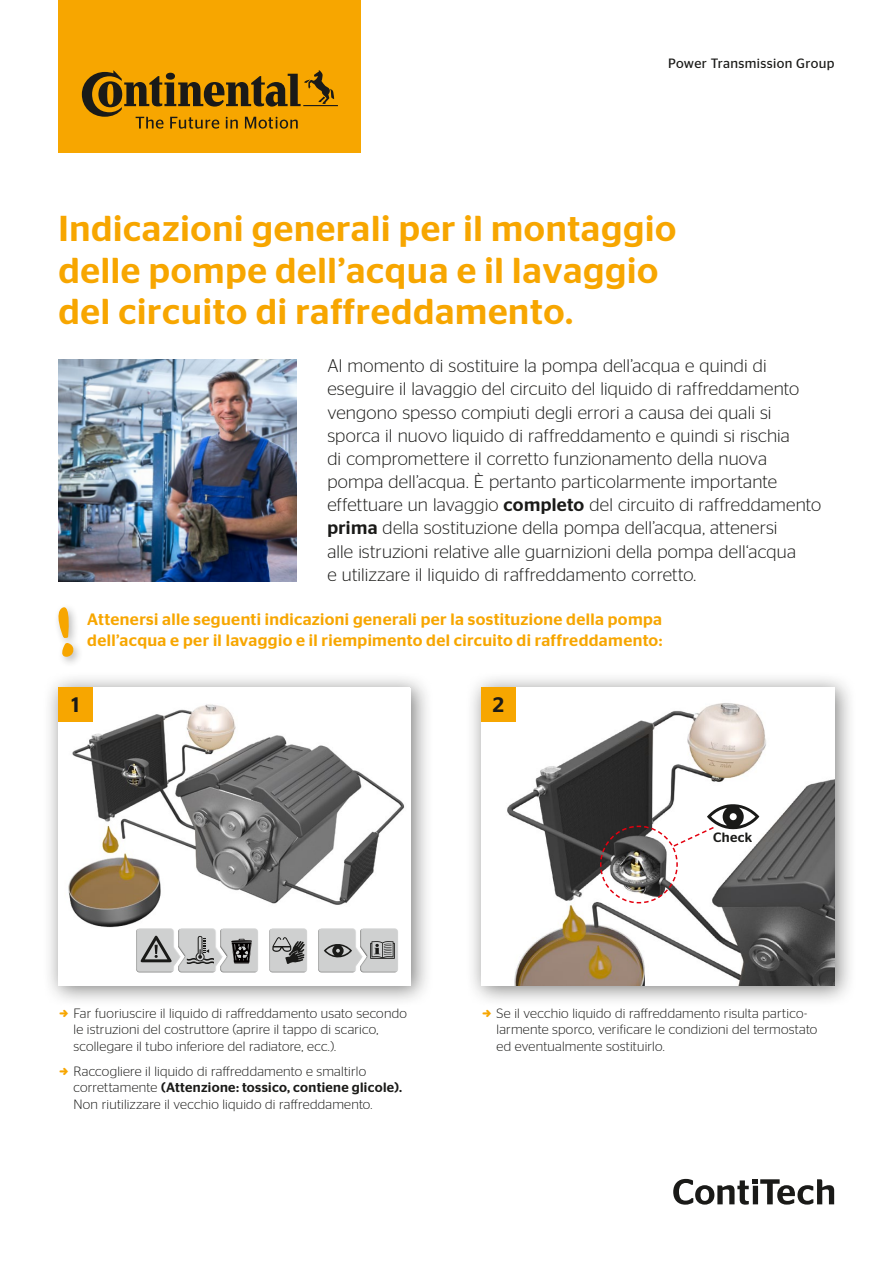
<style>
.page{position:relative;width:893px;height:1263px;background:#fff}
.page>*{position:absolute;margin:0;border:0;box-sizing:border-box;transform-origin:0 0}
.t1{font:500 36px/41.2px "Stag Sans";letter-spacing:.02em;color:#f7a600}
.t2{font:500 21px "Stag Sans";color:#1a1a18}
.t3{font:300 18.3px/23.1px "Stag Sans";letter-spacing:.005em;color:#1a1a18}
.t4{font:500 16.5px/21px "Stag Sans";letter-spacing:.025em;color:#f7a600}
.t5{font:300 13.5px/16.5px "Stag Sans";letter-spacing:.015em;color:#1a1a18}
.t6{font:13.5px "Stag Sans";letter-spacing:.025em;color:#1a1a18}
.t7{font:500 13.5px "Stag Sans";letter-spacing:.03em;color:#1a1a18}
.s1{font-weight:500}
</style>
<div class="page">
<div style="left:43px;top:672px;width:390px;height:335px;background:#1a1a18;opacity:.55"></div>
<div style="left:58px;top:688px;width:353px;height:297px;background:#fff"></div>
<img style="left:68px;top:688px;width:337px;height:240px">
<div style="left:466px;top:672px;width:390px;height:335px;background:#1a1a18;opacity:.55"></div>
<img style="left:482px;top:688px;width:352px;height:297px">
<svg style="left:673px;top:1179px;width:161px;height:26px"></svg>
<div style="left:58px;top:0;width:303px;height:152px;background:#f7a600"></div>
<svg style="left:82px;top:70px;width:256px;height:59px"></svg>
<img style="left:58px;top:360px;width:239px;height:221px">
<div style="left:58px;top:688px;width:34px;height:34px;background:#f7a600"></div>
<div style="left:482px;top:688px;width:34px;height:34px;background:#f7a600"></div>
<div style="left:54px;top:602px;width:30px;height:65px;background:#1a1a18;opacity:.3"></div>
<svg style="left:54px;top:603px;width:20px;height:54px"></svg>
<svg style="left:599px;top:804px;width:160px;height:100px"></svg>
<div style="left:219px;top:928px;width:39px;height:45px;background:#1a1a18;opacity:.7"></div>
<div style="left:359px;top:928px;width:39px;height:45px;background:#1a1a18;opacity:.7"></div>
<div style="left:177px;top:928px;width:39px;height:45px;background:#1a1a18;opacity:.7"></div>
<svg style="left:183px;top:928px;width:75px;height:44px"></svg>
<div style="left:138px;top:928px;width:45px;height:45px;background:#fff;opacity:.8"></div>
<div style="left:135px;top:928px;width:39px;height:45px;background:#1a1a18;opacity:.7"></div>
<div style="left:317px;top:928px;width:39px;height:45px;background:#1a1a18;opacity:.7"></div>
<div style="left:271px;top:928px;width:38px;height:45px;background:#f8f8f8"></div>
<div style="left:269px;top:928px;width:38px;height:45px;background:#1a1a18;opacity:.7"></div>
<svg style="left:318px;top:928px;width:80px;height:44px"></svg>
<p class="t6" style="left:668px;top:56px;width:168px">Power Transmission Group</p>
<h1 class="t1" style="left:58px;top:208px;width:619px">Indicazioni generali per il montaggio delle pompe dell’acqua e il lavaggio del circuito di raffreddamento.</h1>
<p class="t3" style="left:327px;top:354px;width:495px">Al momento di sostituire la pompa dell’acqua e quindi di eseguire il lavaggio del circuito del liquido di raffreddamento vengono spesso compiuti degli errori a causa dei quali si sporca il nuovo liquido di raffreddamento e quindi si rischia<br>di compromettere il corretto funzionamento della nuova pompa dell’acqua. È pertanto particolarmente importante effettuare un lavaggio <span class="s1">completo</span> del circuito di raffreddamento <span class="s1">prima</span> della sostituzione della pompa dell’acqua, attenersi<br>alle istruzioni relative alle guarnizioni della pompa dell‘acqua<br>e utilizzare il liquido di raffreddamento corretto.</p>
<p class="t4" style="left:87px;top:609px;width:577px">Attenersi alle seguenti indicazioni generali per la sostituzione della pompa dell’acqua e per il lavaggio e il riempimento del circuito di raffreddamento:</p>
<p class="t2" style="left:71px;top:692px;width:9px">1</p>
<p class="t2" style="left:493px;top:692px;width:13px">2</p>
<p class="t7" style="left:713px;top:830px;width:41px">Check</p>
<p class="t5" style="left:73px;top:1004px;width:335px">Far fuoriuscire il liquido di raffreddamento usato secondo le istruzioni del costruttore (aprire il tappo di scarico, scollegare il tubo inferiore del radiatore, ecc.).</p>
<p class="t5" style="left:73px;top:1062px;width:330px">Raccogliere il liquido di raffreddamento e smaltirlo correttamente <span class="s1">(Attenzione: tossico, contiene glicole).<br></span>Non riutilizzare il vecchio liquido di raffreddamento.</p>
<p class="t5" style="left:497px;top:1004px;width:322px">Se il vecchio liquido di raffreddamento risulta partico&shy;larmente sporco, verificare le condizioni del termostato ed eventualmente sostituirlo.</p>
</div>
